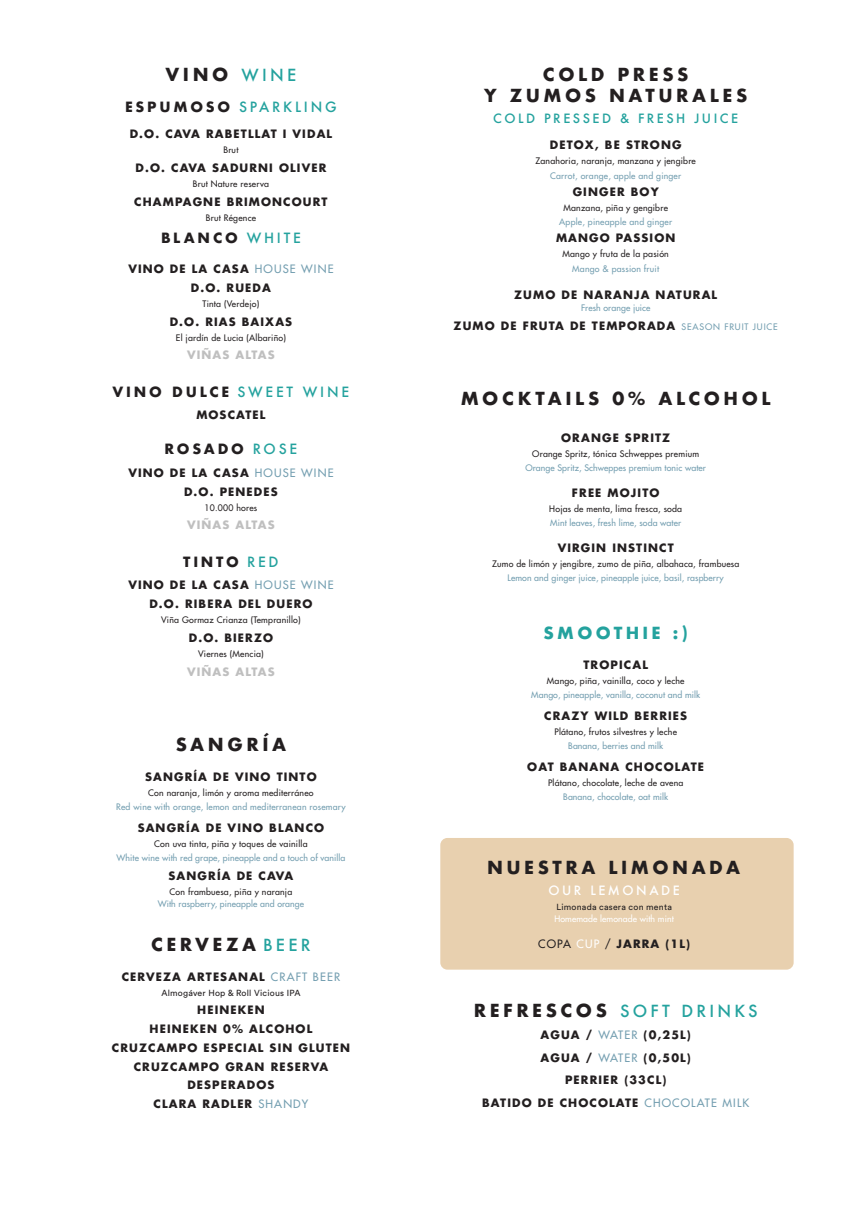
<style>
.page{position:relative;width:851px;height:1205px;background:#fff}
.page>*{position:absolute;margin:0;border:0;box-sizing:border-box;transform-origin:0 0}
.t1{font:700 17.5px "Futura";letter-spacing:.2em;color:#231f20}
.t2{font:500 16.25px "Futura";letter-spacing:.2em;color:#24a29e}
.t3{font:700 16.25px "Futura";letter-spacing:.2em;color:#24a29e}
.spanish_describtions{font:700 13.75px "Futura";letter-spacing:.2em;color:#231f20}
.t4{font:500 13.75px "Futura";letter-spacing:.2em;color:#24a29e}
.t5{font:500 12.5px "Futura";letter-spacing:.2em;color:#24a29e}
.t6{font:500 12.5px "Futura";letter-spacing:.2em;color:#fff}
.t7{font:700 11.25px "Futura Std";letter-spacing:.1em;color:#231f20}
.spanish_describtions-2{font:700 11.25px "Futura Std";letter-spacing:.1em;color:#bfbfbf}
.spanish_describtions-3{font:500 8.75px "Futura Std";letter-spacing:.025em;color:#231f20}
.spanish_describtions-4{font:500 8.75px/13.5px "Futura Std";letter-spacing:.01em;color:#739eb0;text-align:center}
.english_describtion{font:500 8.75px "Futura Std";letter-spacing:.01em;color:#739eb0}
.t8{font:8.75px "Circular Std";letter-spacing:.025em;color:#231f20}
.subtitle_MINI_glory{font:500 8.75px "Futura Std";letter-spacing:.025em;color:#739eb0}
.t9{font:500 8.75px "Futura Std";letter-spacing:.01em;color:#fff}
.s1{font-weight:500;font-size:16.25px;color:#24a29e}
.s2{font-weight:700;color:#231f20}
.s3{font-weight:500;color:#24a29e}
.s4{font-weight:500;color:#739eb0}
.s5{color:#231f20}
.s6{font-weight:500;font-size:8.75px;color:#739eb0}
.s7{font-weight:500}
.s8{font-weight:500;color:#fff}
.s9{font-weight:700;font-size:17.5px;color:#231f20}
</style>
<div class="page">
<div style="left:440px;top:838px;width:353px;height:131px;background:#e8d0af;border-radius:7px"></div>
<p class="t1" style="left:166px;top:61px;width:132px">VINO <span class="s1">WINE</span></p>
<p class="t4" style="left:125px;top:97px;width:213px"><span class="s2">ESPUMOSO</span> SPARKLING</p>
<p class="t7" style="left:130px;top:126px;width:204px">D.O. CAVA RABETLLAT I VIDAL</p>
<p class="spanish_describtions-3" style="left:223px;top:144px;width:16px">Brut</p>
<p class="t7" style="left:135px;top:160px;width:192px">D.O. CAVA SADURNI OLIVER</p>
<p class="spanish_describtions-3" style="left:193px;top:178px;width:78px">Brut Nature reserva</p>
<p class="t7" style="left:134px;top:194px;width:195px">CHAMPAGNE BRIMONCOURT</p>
<p class="spanish_describtions-3" style="left:206px;top:212px;width:52px">Brut Régence</p>
<p class="spanish_describtions" style="left:161px;top:228px;width:141px">BLANCO <span class="s3">WHITE</span></p>
<p class="t7" style="left:128px;top:261px;width:207px">VINO DE LA CASA <span class="s4">HOUSE WINE</span></p>
<p class="t7" style="left:191px;top:280px;width:81px">D.O. RUEDA</p>
<p class="spanish_describtions-3" style="left:202px;top:298px;width:58px">Tinta (Verdejo)</p>
<p class="t7" style="left:170px;top:314px;width:124px">D.O. RIAS BAIXAS</p>
<p class="spanish_describtions-3" style="left:176px;top:332px;width:112px">El jardín de Lucia (Albariño)</p>
<p class="spanish_describtions-2" style="left:187px;top:348px;width:89px">VIÑAS ALTAS</p>
<p class="spanish_describtions" style="left:113px;top:382px;width:238px">VINO DULCE <span class="s3">SWEET WINE</span></p>
<p class="t7" style="left:196px;top:408px;width:71px">MOSCATEL</p>
<p class="spanish_describtions" style="left:165px;top:439px;width:134px">ROSADO <span class="s3">ROSE</span></p>
<p class="t7" style="left:128px;top:465px;width:207px">VINO DE LA CASA <span class="s4">HOUSE WINE</span></p>
<p class="t7" style="left:184px;top:484px;width:95px">D.O. PENEDES</p>
<p class="spanish_describtions-3" style="left:204px;top:502px;width:54px">10.000 hores</p>
<p class="spanish_describtions-2" style="left:187px;top:518px;width:89px">VIÑAS ALTAS</p>
<p class="spanish_describtions" style="left:183px;top:552px;width:97px">TINTO <span class="s3">RED</span></p>
<p class="t7" style="left:128px;top:578px;width:207px">VINO DE LA CASA <span class="s4">HOUSE WINE</span></p>
<p class="t7" style="left:149px;top:596px;width:165px">D.O. RIBERA DEL DUERO</p>
<p class="spanish_describtions-3" style="left:161px;top:614px;width:141px">Viña Gormaz Crianza (Tempranillo)</p>
<p class="t7" style="left:189px;top:630px;width:86px">D.O. BIERZO</p>
<p class="spanish_describtions-3" style="left:198px;top:648px;width:67px">Viernes (Mencia)</p>
<p class="spanish_describtions-2" style="left:187px;top:664px;width:89px">VIÑAS ALTAS</p>
<p class="t1" style="left:176px;top:731px;width:112px">SANGRÍA</p>
<p class="t7" style="left:145px;top:769px;width:173px">SANGRÍA DE VINO TINTO</p>
<p class="spanish_describtions-3" style="left:148px;top:787px;width:167px">Con naranja, limón y aroma mediterráneo</p>
<p class="subtitle_MINI_glory" style="left:116px;top:801px;width:231px">Red wine with orange, lemon and mediterranean rosemary</p>
<p class="t7" style="left:138px;top:820px;width:188px">SANGRÍA DE VINO BLANCO</p>
<p class="spanish_describtions-3" style="left:154px;top:838px;width:155px">Con uva tinta, piña y toques de vainilla</p>
<p class="spanish_describtions-4" style="left:116px;top:851px;width:230px">White wine with red grape, pineapple and a touch of vanilla</p>
<p class="t7" style="left:168px;top:868px;width:126px">SANGRÍA DE CAVA</p>
<p class="spanish_describtions-3" style="left:170px;top:886px;width:124px">Con frambuesa, piña y naranja</p>
<p class="spanish_describtions-4" style="left:158px;top:897px;width:148px">With raspberry, pineapple and orange</p>
<p class="t1" style="left:151px;top:931px;width:161px">CERVEZA <span class="s1">BEER</span></p>
<p class="t7" style="left:122px;top:969px;width:220px">CERVEZA ARTESANAL <span class="s4">CRAFT BEER</span></p>
<p class="t8" style="left:161px;top:987px;width:141px">Almogáver Hop &amp; Roll Vicious IPA</p>
<p class="t7" style="left:197px;top:1002px;width:69px">HEINEKEN</p>
<p class="t7" style="left:149px;top:1021px;width:164px">HEINEKEN 0% ALCOHOL</p>
<p class="t7" style="left:112px;top:1040px;width:240px">CRUZCAMPO ESPECIAL SIN GLUTEN</p>
<p class="t7" style="left:134px;top:1059px;width:196px">CRUZCAMPO GRAN RESERVA</p>
<p class="t7" style="left:187px;top:1077px;width:89px">DESPERADOS</p>
<p class="t7" style="left:153px;top:1096px;width:156px">CLARA RADLER <span class="s4">SHANDY</span></p>
<p class="t1" style="left:543px;top:61px;width:147px">COLD PRESS</p>
<p class="t1" style="left:484px;top:82px;width:264px">Y ZUMOS NATURALES</p>
<p class="t5" style="left:493px;top:109px;width:246px">COLD PRESSED &amp; FRESH JUICE</p>
<p class="t7" style="left:549px;top:137px;width:133px">DETOX, BE STRONG</p>
<p class="spanish_describtions-3" style="left:535px;top:155px;width:162px">Zanahoria, naranja, manzana y jengibre</p>
<p class="english_describtion" style="left:550px;top:170px;width:132px">Carrot, orange, apple and ginger</p>
<p class="t7" style="left:572px;top:185px;width:87px">GINGER BOY</p>
<p class="spanish_describtions-4" style="left:559px;top:201px;width:114px"><span class="s5">Manzana, piña y gengibre<br></span>Apple, pineapple and ginger</p>
<p class="t7" style="left:556px;top:231px;width:121px">MANGO PASSION</p>
<p class="spanish_describtions-3" style="left:562px;top:249px;width:108px">Mango y fruta de la pasión</p>
<p class="english_describtion" style="left:572px;top:264px;width:88px">Mango &amp; passion fruit</p>
<p class="t7" style="left:514px;top:287px;width:204px">ZUMO DE NARANJA NATURAL</p>
<p class="spanish_describtions-4" style="left:581px;top:301px;width:71px">Fresh orange juice</p>
<p class="t7" style="left:453px;top:318px;width:325px">ZUMO DE FRUTA DE TEMPORADA <span class="s6">SEASON FRUIT JUICE</span></p>
<p class="t1" style="left:460px;top:386px;width:311px">MOCKTAILS 0% ALCOHOL</p>
<p class="t7" style="left:561px;top:431px;width:110px">ORANGE SPRITZ</p>
<p class="spanish_describtions-3" style="left:532px;top:449px;width:168px">Orange Spritz, tónica Schweppes premium</p>
<p class="spanish_describtions-4" style="left:525px;top:461px;width:182px">Orange Spritz, Schweppes premium tonic water</p>
<p class="t7" style="left:572px;top:486px;width:89px">FREE MOJITO</p>
<p class="spanish_describtions-3" style="left:549px;top:504px;width:134px">Hojas de menta, lima fresca, soda</p>
<p class="spanish_describtions-4" style="left:550px;top:516px;width:132px">Mint leaves, fresh lime, soda water</p>
<p class="t7" style="left:557px;top:541px;width:117px">VIRGIN INSTINCT</p>
<p class="spanish_describtions-3" style="left:492px;top:559px;width:249px">Zumo de limón y jengibre, zumo de piña, albahaca, frambuesa</p>
<p class="spanish_describtions-4" style="left:507px;top:571px;width:218px">Lemon and ginger juice, pineapple juice, basil, raspberry</p>
<p class="t3" style="left:543px;top:621px;width:146px">SMOOTHIE :)</p>
<p class="t7" style="left:583px;top:657px;width:66px">TROPICAL</p>
<p class="spanish_describtions-3" style="left:547px;top:675px;width:139px">Mango, piña, vainilla, coco y leche</p>
<p class="english_describtion" style="left:531px;top:689px;width:170px">Mango, pineapple, vanilla, coconut and milk</p>
<p class="t7" style="left:544px;top:708px;width:144px">CRAZY WILD BERRIES</p>
<p class="spanish_describtions-3" style="left:554px;top:726px;width:124px">Plátano, frutos silvestres y leche</p>
<p class="english_describtion" style="left:568px;top:740px;width:96px">Banana, berries and milk</p>
<p class="t7" style="left:527px;top:759px;width:178px">OAT BANANA CHOCOLATE</p>
<p class="spanish_describtions-3" style="left:548px;top:777px;width:137px">Plátano, chocolate, leche de avena</p>
<p class="spanish_describtions-4" style="left:563px;top:790px;width:106px">Banana, chocolate, oat milk</p>
<p class="t1" style="left:487px;top:855px;width:254px">NUESTRA LIMONADA</p>
<p class="t6" style="left:548px;top:882px;width:133px">OUR LEMONADE</p>
<p class="t8" style="left:556px;top:902px;width:117px">Limonada casera con menta</p>
<p class="t9" style="left:554px;top:913px;width:121px">Homemade lemonade with mint</p>
<p class="t7" style="left:538px;top:936px;width:153px"><span class="s7">COPA</span> <span class="s8">CUP</span> <span class="s7">/</span> JARRA (1L)</p>
<p class="t2" style="left:474px;top:999px;width:285px"><span class="s9">REFRESCOS</span> SOFT DRINKS</p>
<p class="t7" style="left:540px;top:1027px;width:152px">AGUA / <span class="s4">WATER</span> (0,25L)</p>
<p class="t7" style="left:540px;top:1050px;width:152px">AGUA / <span class="s4">WATER</span> (0,50L)</p>
<p class="t7" style="left:565px;top:1072px;width:103px">PERRIER (33CL)</p>
<p class="t7" style="left:482px;top:1095px;width:268px">BATIDO DE CHOCOLATE <span class="s4">CHOCOLATE MILK</span></p>
</div>
